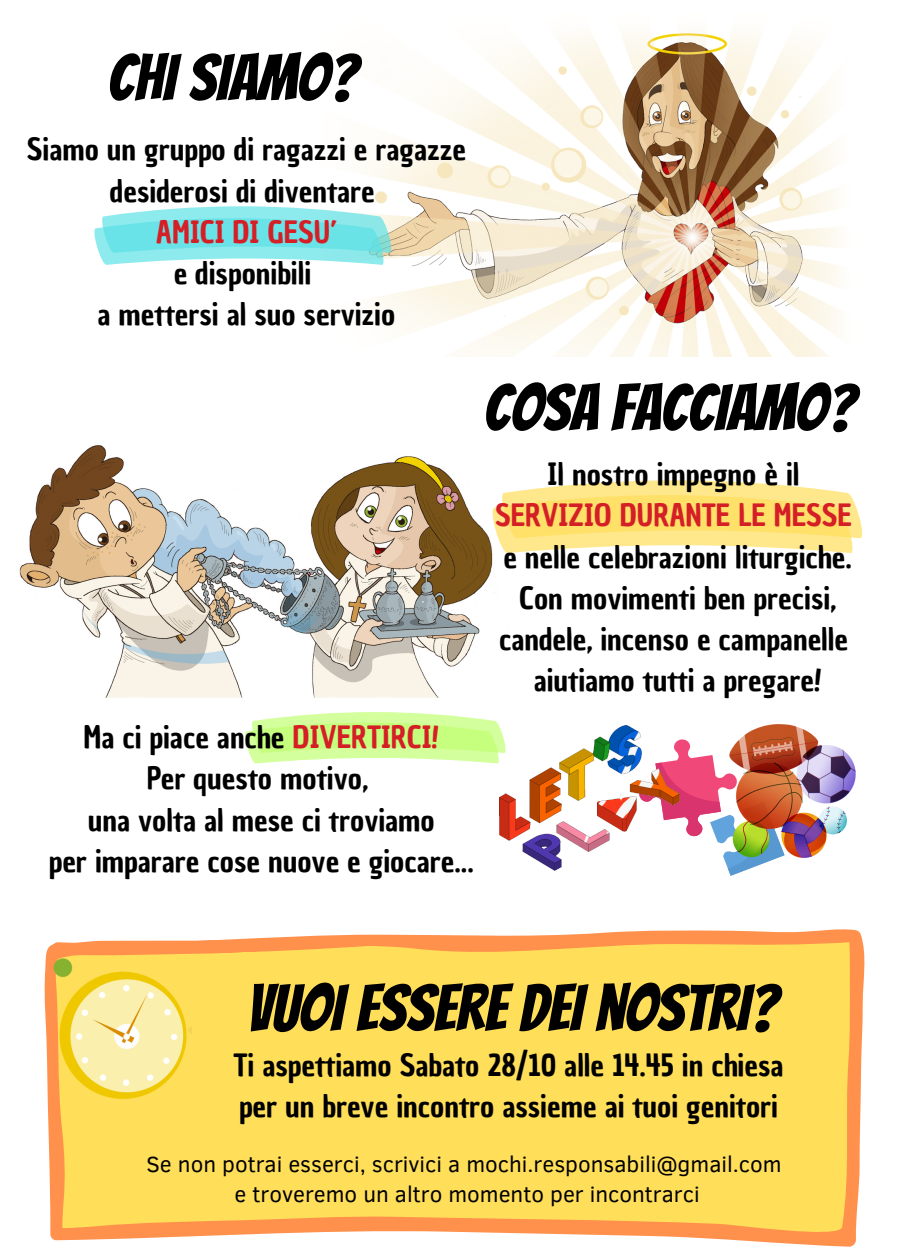
<style>
.page{position:relative;width:900px;height:1260px;background:#fff}
.page>*{position:absolute;margin:0;border:0;box-sizing:border-box;transform-origin:0 0}
.t1{font:64.75px "Bangers";color:#000}
.t2{font:30px/41.2px "Chau Philomene One";color:#000}
.t3{font:30px "Chau Philomene One";color:#d51f27}
.t4{font:22.5px "Clear Sans";color:#000}
.s1{color:#d51f27}
</style>
<div class="page">
<img style="left:366px;top:32px;width:473px;height:324px">
<img style="left:19px;top:445px;width:476px;height:253px">
<svg style="left:49px;top:929px;width:816px;height:318px;fill:#ffde59"></svg>
<svg style="left:680px;top:739px;width:100px;height:137px"></svg>
<img style="left:730px;top:724px;width:126px;height:133px">
<img style="left:500px;top:726px;width:180px;height:144px">
<svg style="left:94px;top:206px;width:298px;height:59px"></svg>
<svg style="left:492px;top:480px;width:371px;height:73px"></svg>
<svg style="left:245px;top:712px;width:261px;height:52px"></svg>
<img style="left:44px;top:929px;width:147px;height:240px">
<p class="t1" style="left:107px;top:44px;width:251px">CHI SIAMO?</p>
<p class="t2" style="left:27px;top:129px;width:441px">Siamo un gruppo di ragazzi e ragazze</p>
<p class="t2" style="left:110px;top:171px;width:266px">desiderosi di diventare</p>
<p class="t3" style="left:156px;top:212px;width:182px">AMICI DI GESU’</p>
<p class="t2" style="left:174px;top:253px;width:139px">e disponibili</p>
<p class="t2" style="left:98px;top:294px;width:299px">a mettersi al suo servizio</p>
<p class="t2" style="left:84px;top:717px;width:357px">Ma ci piace anche <span class="s1">DIVERTIRCI!</span></p>
<p class="t2" style="left:147px;top:758px;width:223px">Per questo motivo,</p>
<p class="t2" style="left:88px;top:800px;width:349px">una volta al mese ci troviamo</p>
<p class="t2" style="left:49px;top:841px;width:427px">per imparare cose nuove e giocare...</p>
<p class="t1" style="left:484px;top:374px;width:373px">COSA FACCIAMO?</p>
<p class="t2" style="left:548px;top:454px;width:253px">Il nostro impegno è il</p>
<p class="t3" style="left:495px;top:495px;width:359px">SERVIZIO DURANTE LE MESSE</p>
<p class="t2" style="left:503px;top:537px;width:350px">e nelle celebrazioni liturgiche.</p>
<p class="t2" style="left:519px;top:578px;width:319px">Con movimenti ben precisi,</p>
<p class="t2" style="left:499px;top:619px;width:351px">candele, incenso e campanelle</p>
<p class="t2" style="left:534px;top:660px;width:289px">aiutiamo tutti a pregare!</p>
<p class="t1" style="left:247px;top:974px;width:532px">VUOI ESSERE DEI NOSTRI?</p>
<p class="t2" style="left:234px;top:1045px;width:551px">Ti aspettiamo Sabato 28/10 alle 14.45 in chiesa per un breve incontro assieme ai tuoi genitori</p>
<p class="t4" style="left:147px;top:1148px;width:637px">Se non potrai esserci, scrivici a mochi.responsabili@gmail.com</p>
<p class="t4" style="left:235px;top:1178px;width:467px">e troveremo un altro momento per incontrarci</p>
</div>
